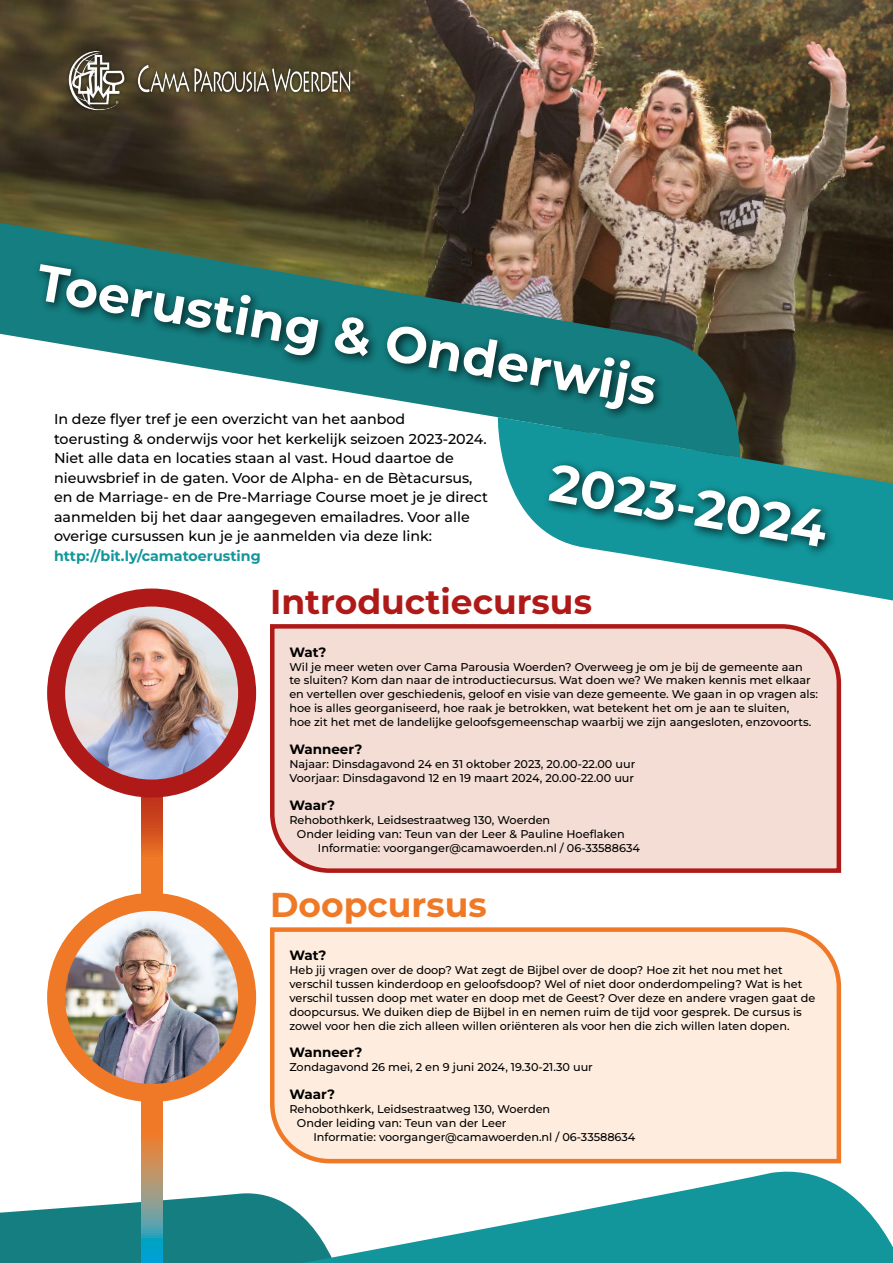
<style>
.page{position:relative;width:893px;height:1263px;background:#fff}
.page>*{position:absolute;margin:0;border:0;box-sizing:border-box;transform-origin:0 0}
.t1{font:700 52.5px "Montserrat";color:#fff}
.t2{font:700 51px "Montserrat";color:#fff}
.t3{font:700 34.5px "Montserrat";color:#af1a18}
.t4{font:700 34.5px "Montserrat";color:#ef7926}
.t5{font:500 14.25px/19.5px "Montserrat";color:#000}
.t6{font:700 14.25px "Montserrat";color:#12969b}
.t7{font:700 13.5px "Montserrat";color:#000}
.t8{font:500 11.25px/14px "Montserrat";color:#000}
</style>
<div class="page">
<img style="left:0;top:0;width:893px;height:417px">
<svg style="left:0;top:220px;width:742px;height:197px"></svg>
<svg style="left:498px;top:417px;width:395px;height:184px"></svg>
<svg style="left:0;top:1194px;width:235px;height:69px"></svg>
<svg style="left:235px;top:1171px;width:658px;height:92px;fill:#14969b"></svg>
<svg style="left:141px;top:796px;width:22px;height:467px"></svg>
<img style="left:56px;top:597px;width:191px;height:191px;border-radius:95px">
<div style="left:47px;top:588px;width:209px;height:209px;border:18px solid #af1a18;border-radius:50%"></div>
<img style="left:56px;top:902px;width:191px;height:191px;border-radius:95px">
<div style="left:47px;top:893px;width:209px;height:209px;border:18px solid #ef7926;border-radius:50%"></div>
<div style="left:34px;top:259px;width:632px;height:162px;background:#000;opacity:.75"></div>
<div style="left:543px;top:459px;width:294px;height:99px;background:#000;opacity:.75"></div>
<div style="left:270px;top:624px;width:572px;height:249px;background:#f3ddd4"></div>
<svg style="left:270px;top:927px;width:572px;height:237px"></svg>
<img style="left:54px;top:36px;width:310px;height:89px">
<h2 class="t2" style="left:44px;top:244px;width:629px;rotate:10deg">Toerusting &amp; Onderwijs</h2>
<p class="t5" style="left:54px;top:409px;width:435px">In deze flyer tref je een overzicht van het aanbod<br>toerusting &amp; onderwijs voor het kerkelijk seizoen 2023-2024.<br>Niet alle data en locaties staan al vast. Houd daartoe de nieuwsbrief in de gaten. Voor de Alpha- en de Bètacursus, en de Marriage- en de Pre-Marriage Course moet je je direct aanmelden bij het daar aangegeven emailadres. Voor alle overige cursussen kun je je aanmelden via deze link:</p>
<p class="t6" style="left:54px;top:545px;width:208px">http://bit.ly/camatoerusting</p>
<h1 class="t1" style="left:557px;top:444px;width:282px;rotate:10deg">2023-2024</h1>
<h3 class="t3" style="left:270px;top:577px;width:323px">Introductiecursus</h3>
<p class="t7" style="left:289px;top:642px;width:38px">Wat?</p>
<p class="t8" style="left:289px;top:659px;width:530px">Wil je meer weten over Cama Parousia Woerden? Overweeg je om je bij de gemeente aan<br>te sluiten? Kom dan naar de introductiecursus. Wat doen we? We maken kennis met elkaar en vertellen over geschiedenis, geloof en visie van deze gemeente. We gaan in op vragen als: hoe is alles georganiseerd, hoe raak je betrokken, wat betekent het om je aan te sluiten,<br>hoe zit het met de landelijke geloofsgemeenschap waarbij we zijn aangesloten, enzovoorts.</p>
<p class="t7" style="left:289px;top:740px;width:75px">Wanneer?</p>
<p class="t8" style="left:289px;top:757px;width:347px">Najaar: Dinsdagavond 24 en 31 oktober 2023, 20.00-22.00 uur<br>Voorjaar: Dinsdagavond 12 en 19 maart 2024, 20.00-22.00 uur</p>
<p class="t7" style="left:289px;top:795px;width:47px">Waar?</p>
<p class="t8" style="left:289px;top:813px;width:262px">Rehobothkerk, Leidsestraatweg 130, Woerden</p>
<p class="t8" style="left:297px;top:827px;width:329px">Onder leiding van: Teun van der Leer &amp; Pauline Hoeflaken</p>
<p class="t8" style="left:318px;top:841px;width:324px">Informatie: voorganger@camawoerden.nl / 06-33588634</p>
<h3 class="t4" style="left:270px;top:880px;width:218px">Doopcursus</h3>
<p class="t7" style="left:289px;top:945px;width:38px">Wat?</p>
<p class="t8" style="left:289px;top:962px;width:527px">Heb jij vragen over de doop? Wat zegt de Bijbel over de doop? Hoe zit het nou met het verschil tussen kinderdoop en geloofsdoop? Wel of niet door onderdompeling? Wat is het verschil tussen doop met water en doop met de Geest? Over deze en andere vragen gaat de doopcursus. We duiken diep de Bijbel in en nemen ruim de tijd voor gesprek. De cursus is zowel voor hen die zich alleen willen oriënteren als voor hen die zich willen laten dopen.</p>
<p class="t7" style="left:289px;top:1043px;width:75px">Wanneer?</p>
<p class="t8" style="left:289px;top:1060px;width:305px">Zondagavond 26 mei, 2 en 9 juni 2024, 19.30-21.30 uur</p>
<p class="t7" style="left:289px;top:1085px;width:47px">Waar?</p>
<p class="t8" style="left:297px;top:1102px;width:255px;text-indent:-8px">Rehobothkerk, Leidsestraatweg 130, Woerden<br>Onder leiding van: Teun van der Leer</p>
<p class="t8" style="left:313px;top:1130px;width:324px">Informatie: voorganger@camawoerden.nl / 06-33588634</p>
</div>
